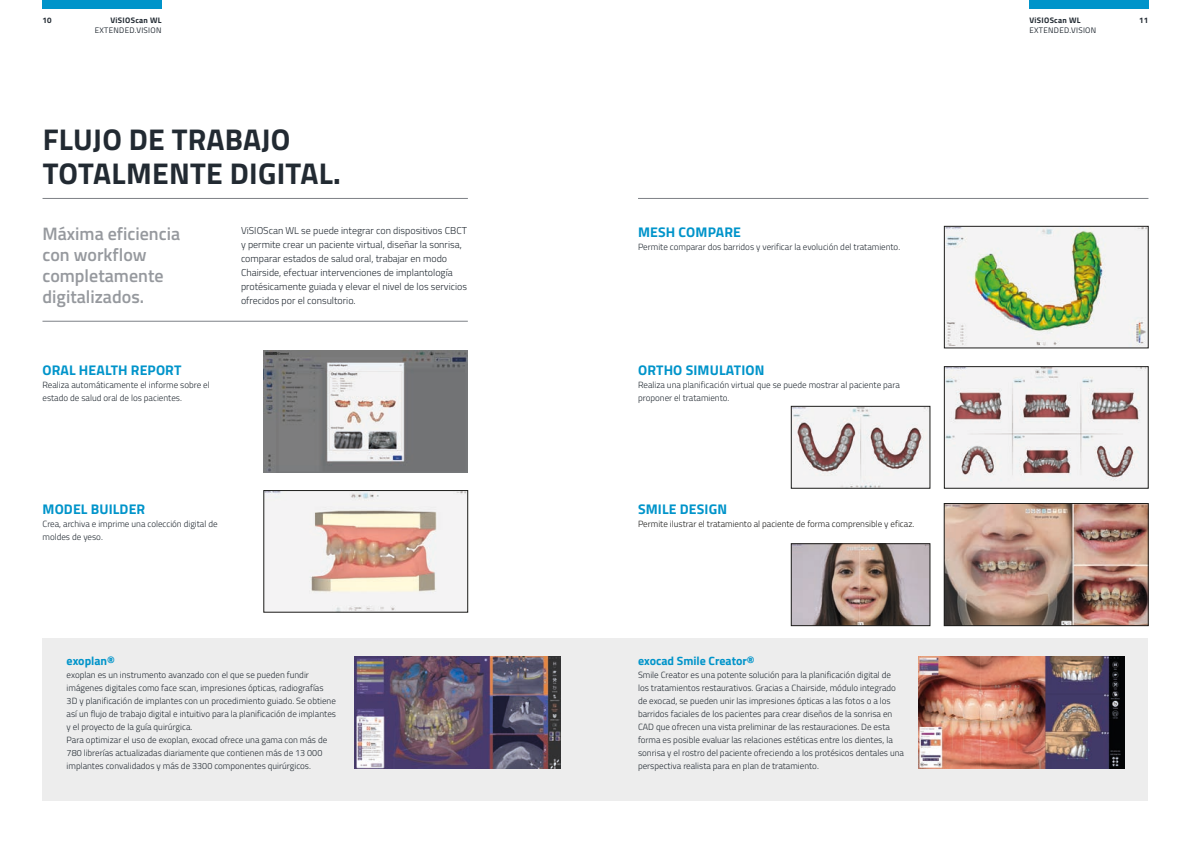
<style>
.page{position:relative;width:1191px;height:842px;background:#fff}
.page>*{position:absolute;margin:0;border:0;box-sizing:border-box;transform-origin:0 0}
.t1{font:700 30px/34px "Titillium";letter-spacing:.01em;color:#222a32}
.t2{font:600 18px/21px "Titillium";color:#96999e}
.t3{font:700 14px "Titillium";letter-spacing:.01em;color:#0094ca}
.t4{font:700 12px "Titillium";color:#0094ca}
.t5{font:300 10px/14px "Titillium";color:#222a32}
.t6{font:300 9px/13px "Titillium";color:#222a32}
.t7{font:300 9px "Titillium";color:#1d1d1b}
.t8{font:8px "Titillium";letter-spacing:.04em;color:#222a32}
.t9{font:700 8px "Titillium";letter-spacing:.035em;color:#222a32}
</style>
<div class="page">
<hr style="left:43px;top:198px;width:425px;height:1px;background:#7d8186">
<hr style="left:638px;top:198px;width:510px;height:1px;background:#7d8186">
<div style="left:43px;top:0;width:119px;height:9px;background:#0094ca"></div>
<div style="left:1029px;top:0;width:119px;height:9px;background:#0094ca"></div>
<hr style="left:42px;top:321px;width:426px;height:1px;background:#7d8186">
<div style="left:42px;top:638px;width:1106px;height:163px;background:#ededed"></div>
<img style="left:793px;top:546px;width:135px;height:78px">
<div style="left:791px;top:544px;width:139px;height:82px;border:1px solid #1d1d1b"></div>
<img style="left:946px;top:505px;width:200px;height:119px">
<div style="left:944px;top:503px;width:204px;height:123px;border:1px solid #1d1d1b"></div>
<img style="left:919px;top:656px;width:205px;height:112px">
<img style="left:354px;top:656px;width:206px;height:112px">
<img style="left:266px;top:492px;width:200px;height:118px">
<div style="left:264px;top:490px;width:204px;height:122px;border:1px solid #1d1d1b"></div>
<img style="left:264px;top:350px;width:204px;height:122px">
<img style="left:946px;top:368px;width:200px;height:118px">
<div style="left:944px;top:366px;width:204px;height:122px;border:1px solid #1d1d1b"></div>
<img style="left:793px;top:408px;width:135px;height:78px">
<div style="left:791px;top:406px;width:139px;height:82px;border:1px solid #1d1d1b"></div>
<img style="left:946px;top:228px;width:200px;height:118px">
<div style="left:944px;top:226px;width:204px;height:122px;border:1px solid #1d1d1b"></div>
<p class="t9" style="left:43px;top:14px;width:11px">10</p>
<p class="t9" style="left:1029px;top:14px;width:53px">ViSIOScan WL</p>
<p class="t8" style="left:1029px;top:24px;width:68px">EXTENDED.VISION</p>
<p class="t9" style="left:110px;top:14px;width:53px">ViSIOScan WL</p>
<p class="t8" style="left:95px;top:24px;width:68px">EXTENDED.VISION</p>
<h1 class="t1" style="left:43px;top:121px;width:300px">FLUJO DE TRABAJO<br>TOTALMENTE DIGITAL.</h1>
<h2 class="t2" style="left:42px;top:222px;width:139px">Máxima eficiencia con workflow completamente digitalizados.</h2>
<h3 class="t3" style="left:43px;top:359px;width:140px">ORAL HEALTH REPORT</h3>
<p class="t6" style="left:42px;top:378px;width:169px">Realiza automáticamente el informe sobre el estado de salud oral de los pacientes.</p>
<p class="t5" style="left:241px;top:223px;width:228px">ViSIOScan WL se puede integrar con dispositivos CBCT y permite crear un paciente virtual, diseñar la sonrisa, comparar estados de salud oral, trabajar en modo Chairside, efectuar intervenciones de implantología protésicamente guiada y elevar el nivel de los servicios ofrecidos por el consultorio.</p>
<h3 class="t3" style="left:43px;top:498px;width:104px">MODEL BUILDER</h3>
<p class="t6" style="left:42px;top:517px;width:177px">Crea, archiva e imprime una colección digital de moldes de yeso.</p>
<h3 class="t3" style="left:638px;top:221px;width:104px">MESH COMPARE</h3>
<p class="t6" style="left:638px;top:240px;width:264px">Permite comparar dos barridos y verificar la evolución del tratamiento.</p>
<h3 class="t3" style="left:638px;top:359px;width:128px">ORTHO SIMULATION</h3>
<p class="t6" style="left:638px;top:378px;width:263px">Realiza una planificación virtual que se puede mostrar al paciente para proponer el tratamiento.</p>
<h3 class="t3" style="left:638px;top:498px;width:91px">SMILE DESIGN</h3>
<p class="t7" style="left:638px;top:517px;width:278px">Permite ilustrar el tratamiento al paciente de forma comprensible y eficaz.</p>
<p class="t9" style="left:1139px;top:14px;width:11px">11</p>
<h3 class="t4" style="left:67px;top:652px;width:50px">exoplan®</h3>
<p class="t6" style="left:67px;top:668px;width:271px">exoplan es un instrumento avanzado con el que se pueden fundir imágenes digitales como face scan, impresiones ópticas, radiografías 3D y planificación de implantes con un procedimiento guiado. Se obtiene así un flujo de trabajo digital e intuitivo para la planificación de implantes y el proyecto de la guía quirúrgica.<br>Para optimizar el uso de exoplan, exocad ofrece una gama con más de 780 librerías actualizadas diariamente que contienen más de 13 000 implantes convalidados y más de 3300 componentes quirúrgicos.</p>
<h3 class="t4" style="left:638px;top:652px;width:118px">exocad Smile Creator®</h3>
<p class="t6" style="left:638px;top:668px;width:267px">Smile Creator es una potente solución para la planificación digital de los tratamientos restaurativos. Gracias a Chairside, módulo integrado de exocad, se pueden unir las impresiones ópticas a las fotos o a los barridos faciales de los pacientes para crear diseños de la sonrisa en CAD que ofrecen una vista preliminar de las restauraciones. De esta forma es posible evaluar las relaciones estéticas entre los dientes, la sonrisa y el rostro del paciente ofreciendo a los protésicos dentales una perspectiva realista para en plan de tratamiento.</p>
</div>
